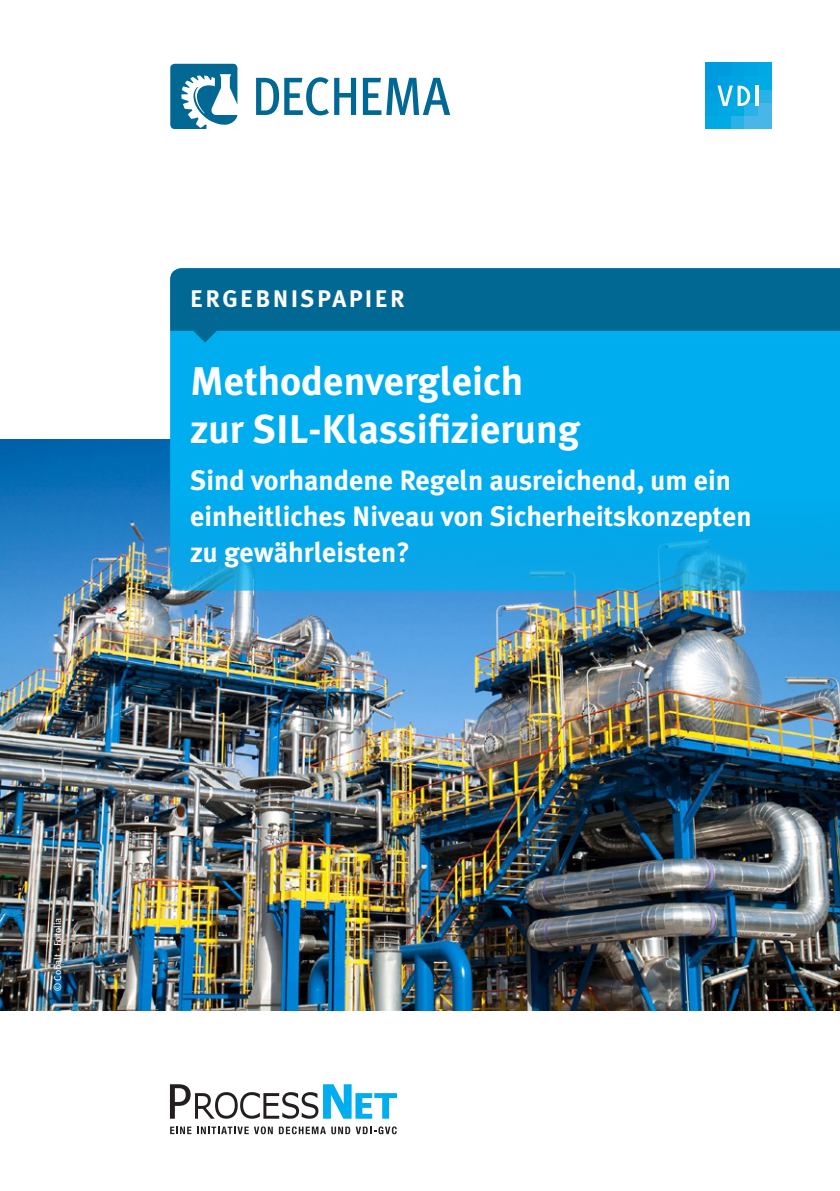
<style>
.page{position:relative;width:840px;height:1191px;background:#fff}
.page>*{position:absolute;margin:0;border:0;box-sizing:border-box;transform-origin:0 0}
.t1{font:700 40px/48px "Meta Plus";color:#fff}
.t2{font:700 28px/36px "Meta Plus";color:#fff}
.t3{font:700 24px "Meta Plus";letter-spacing:.1em;color:#fff}
.t4{font:10px "Meta Plus";color:#fff}
</style>
<div class="page">
<img style="left:0;top:440px;width:839px;height:570px">
<svg style="left:170px;top:342px;width:669px;height:248px;fill:#00aeef"></svg>
<svg style="left:170px;top:268px;width:669px;height:74px;fill:#006893"></svg>
<svg style="left:170px;top:64px;width:67px;height:65px"></svg>
<svg style="left:362px;top:78px;width:88px;height:37px"></svg>
<svg style="left:256px;top:77px;width:100px;height:38px"></svg>
<div style="left:704px;top:116px;width:13px;height:13px;background:#00a9e3"></div>
<div style="left:717px;top:116px;width:14px;height:13px;background:#00abe4"></div>
<div style="left:731px;top:116px;width:13px;height:13px;background:#29b2e7"></div>
<div style="left:744px;top:116px;width:13px;height:13px;background:#48b7e8"></div>
<div style="left:757px;top:116px;width:13px;height:13px;background:#48b7e8"></div>
<div style="left:704px;top:102px;width:13px;height:14px;background:#00a4e1"></div>
<div style="left:717px;top:102px;width:14px;height:14px;background:#00a9e3"></div>
<div style="left:731px;top:102px;width:13px;height:14px;background:#00abe4"></div>
<div style="left:744px;top:102px;width:13px;height:14px;background:#29b2e7"></div>
<div style="left:757px;top:102px;width:13px;height:14px;background:#48b7e8"></div>
<div style="left:704px;top:89px;width:13px;height:13px;background:#00a1e0"></div>
<svg style="left:749px;top:89px;width:5px;height:13px"></svg>
<div style="left:757px;top:89px;width:13px;height:13px;background:#29b2e7"></div>
<div style="left:704px;top:76px;width:13px;height:13px;background:#009bde"></div>
<div style="left:717px;top:76px;width:14px;height:13px;background:#00a1e0"></div>
<div style="left:731px;top:76px;width:13px;height:13px;background:#00a4e1"></div>
<div style="left:744px;top:76px;width:13px;height:13px;background:#00a9e3"></div>
<div style="left:757px;top:76px;width:13px;height:13px;background:#00abe4"></div>
<div style="left:704px;top:63px;width:13px;height:13px;background:#009bde"></div>
<div style="left:717px;top:63px;width:14px;height:13px;background:#009bde"></div>
<div style="left:731px;top:63px;width:13px;height:13px;background:#00a1e0"></div>
<div style="left:744px;top:63px;width:13px;height:13px;background:#00a4e1"></div>
<svg style="left:717px;top:86px;width:32px;height:20px"></svg>
<svg style="left:754px;top:86px;width:4px;height:20px"></svg>
<div style="left:757px;top:63px;width:13px;height:13px;background:#00a9e3"></div>
<svg style="left:170px;top:1084px;width:227px;height:34px"></svg>
<svg style="left:170px;top:1126px;width:21px;height:8px"></svg>
<svg style="left:197px;top:1126px;width:51px;height:8px"></svg>
<svg style="left:254px;top:1126px;width:19px;height:8px"></svg>
<svg style="left:279px;top:1126px;width:117px;height:8px"></svg>
<p class="t3" style="left:190px;top:285px;width:216px">ERGEBNISPAPIER</p>
<h1 class="t1" style="left:190px;top:357px;width:391px">Methodenvergleich zur SIL-Klassifizierung</h1>
<p class="t2" style="left:190px;top:462px;width:562px">Sind vorhandene Regeln ausreichend, um ein einheitliches Niveau von Sicherheitskonzepten zu gewährleisten?</p>
<p class="t4" style="left:52px;top:991px;width:75px;rotate:-90deg">© Cobalt - Fotolia</p>
</div>
